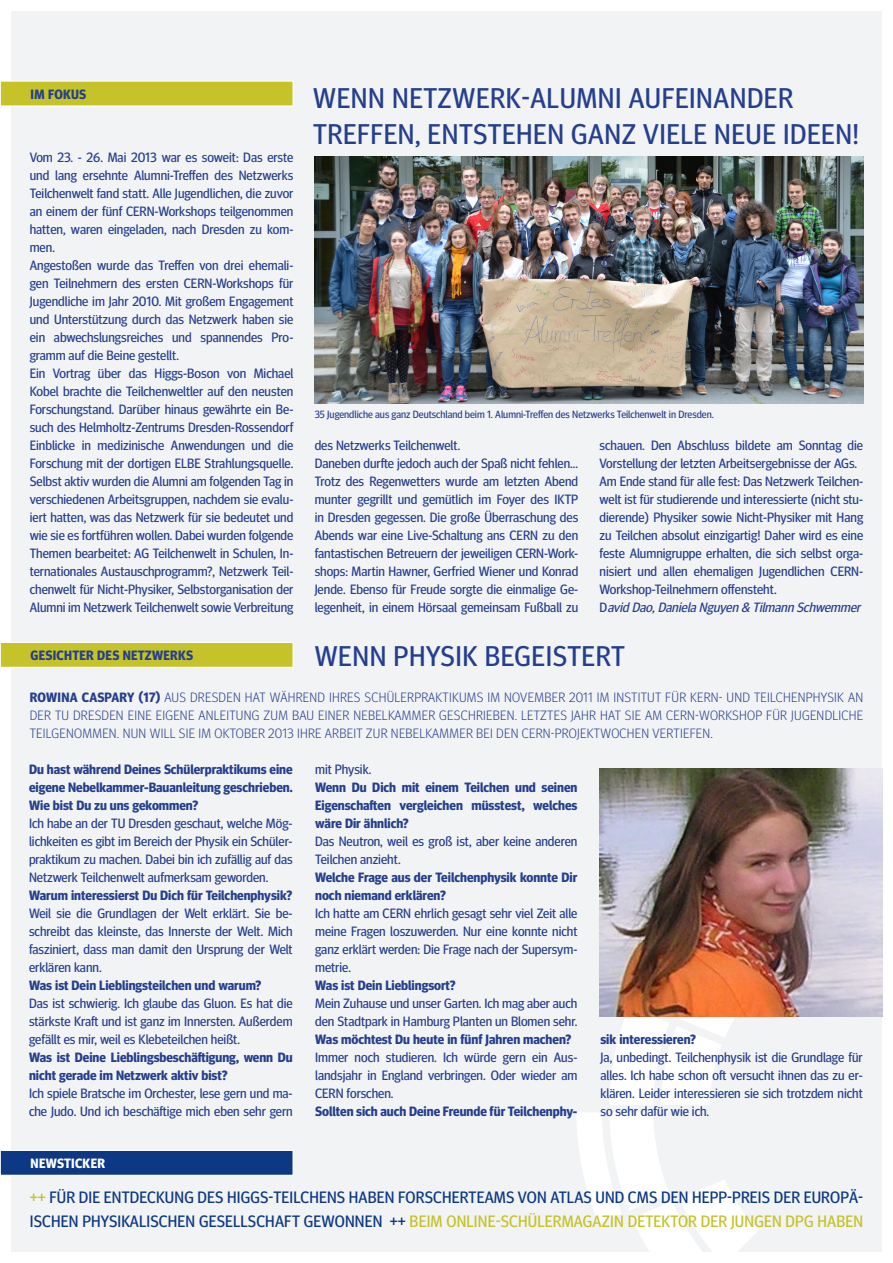
<style>
.page{position:relative;width:893px;height:1263px;background:#fff}
.page>*{position:absolute;margin:0;border:0;box-sizing:border-box;transform-origin:0 0}
.t1{font:28.5px "Meta Head OT";letter-spacing:.02em;color:#253f8e}
.t2{font:16.5px/24px "Meta Head OT";letter-spacing:.01em;color:#0d3884}
.t3{font:13.5px/18px "Meta Head OT";color:#253f8e;text-align:justify}
.t4{font:700 13.5px/18px "Meta Head OT";color:#253f8e;text-align:justify}
.t5{font:300 13.5px/18px "Meta Head OT";letter-spacing:.02em;color:#253f8e;text-align:justify}
.t6{font:italic 13.5px "Meta Head OT";color:#253f8e}
.t7{font:700 13.5px "Meta Head OT";letter-spacing:.02em;color:#253f8e}
.t8{font:700 13.5px "Meta Head OT";letter-spacing:.02em;color:#fff}
.t9{font:10.5px "Meta Head OT";color:#253f8e}
.s1{font-style:normal}
.s2{font-weight:700}
.s3{color:#c5c329}
</style>
<div class="page">
<div style="left:11px;top:11px;width:871px;height:1240px;background:#f2f3f4"></div>
<svg style="left:609px;top:1016px;width:273px;height:88px"></svg>
<svg style="left:576px;top:1113px;width:183px;height:139px"></svg>
<div style="left:0;top:81px;width:293px;height:25px;background:#c5c329"></div>
<div style="left:0;top:1150px;width:293px;height:25px;background:#0d3884"></div>
<div style="left:0;top:1150px;width:293px;height:25px;border:1px solid #fff"></div>
<div style="left:0;top:642px;width:293px;height:25px;background:#c5c329"></div>
<div style="left:0;top:642px;width:293px;height:26px;border:1px solid #fff"></div>
<img style="left:315px;top:156px;width:548px;height:247px">
<img style="left:600px;top:769px;width:282px;height:247px">
<p class="t4" style="left:31px;top:85px;width:57px">IM FOKUS</p>
<p class="t3" style="left:30px;top:148px;width:265px">Vom 23. - 26. Mai 2013 war es soweit: Das erste und lang ersehnte Alumni-Treffen des Netzwerks Teilchenwelt fand statt. Alle Jugendlichen, die zuvor an einem der fünf CERN-Workshops teilgenommen hatten, waren eingeladen, nach Dresden zu kom&shy;men.</p>
<p class="t3" style="left:30px;top:256px;width:265px">Angestoßen wurde das Treffen von drei ehemali&shy;gen Teilnehmern des ersten CERN-Workshops für Jugendliche im Jahr 2010. Mit großem Engagement und Unterstützung durch das Netzwerk haben sie ein abwechslungsreiches und spannendes Pro&shy;gramm auf die Beine gestellt.</p>
<p class="t3" style="left:30px;top:364px;width:265px">Ein Vortrag über das Higgs-Boson von Michael Kobel brachte die Teilchenweltler auf den neusten Forschungstand. Darüber hinaus gewährte ein Be&shy;such des Helmholtz-Zentrums Dresden-Rossendorf Einblicke in medizinische Anwendungen und die Forschung mit der dortigen ELBE Strahlungsquelle.<br>Selbst aktiv wurden die Alumni am folgenden Tag in verschiedenen Arbeitsgruppen, nachdem sie evalu&shy;iert hatten, was das Netzwerk für sie bedeutet und wie sie es fortführen wollen. Dabei wurden folgende Themen bearbeitet: AG Teilchenwelt in Schulen, In&shy;ternationales Austauschprogramm?, Netzwerk Teil&shy;chenwelt für Nicht-Physiker, Selbstorganisation der Alumni im Netzwerk Teilchenwelt sowie Verbreitung</p>
<p class="t1" style="left:313px;top:81px;width:481px">WENN NETZWERK-ALUMNI AUFEINANDER</p>
<p class="t1" style="left:313px;top:117px;width:548px">TREFFEN, ENTSTEHEN GANZ VIELE NEUE IDEEN!</p>
<p class="t9" style="left:315px;top:409px;width:401px">35 Jugendliche aus ganz Deutschland beim 1. Alumni-Treffen des Netzwerks Teilchenwelt in Dresden.</p>
<p class="t3" style="left:315px;top:436px;width:147px">des Netzwerks Teilchenwelt.</p>
<p class="t3" style="left:315px;top:454px;width:265px">Daneben durfte jedoch auch der Spaß nicht fehlen...<br>Trotz des Regenwetters wurde am letzten Abend munter gegrillt und gemütlich im Foyer des IKTP in Dresden gegessen. Die große Überraschung des Abends war eine Live-Schaltung ans CERN zu den fantastischen Betreuern der jeweiligen CERN-Work&shy;shops: Martin Hawner, Gerfried Wiener und Konrad Jende. Ebenso für Freude sorgte die einmalige Ge&shy;legenheit, in einem Hörsaal gemeinsam Fußball zu</p>
<p class="t3" style="left:600px;top:436px;width:265px">schauen. Den Abschluss bildete am Sonntag die<br>Vorstellung der letzten Arbeitsergebnisse der AGs.</p>
<p class="t3" style="left:600px;top:472px;width:265px">Am Ende stand für alle fest: Das Netzwerk Teilchen&shy;welt ist für studierende und interessierte (nicht stu&shy;dierende) Physiker sowie Nicht-Physiker mit Hang zu Teilchen absolut einzigartig! Daher wird es eine feste Alumnigruppe erhalten, die sich selbst orga&shy;nisiert und allen ehemaligen Jugendlichen CERN-Workshop-Teilnehmern offensteht.</p>
<p class="t6" style="left:600px;top:599px;width:266px"><span class="s1">D</span> avid Dao,Daniela Nguyen &amp; Tilmann Schwemmer</p>
<p class="t7" style="left:31px;top:648px;width:164px">GESICHTER DES NETZWERKS</p>
<p class="t1" style="left:315px;top:639px;width:311px">WENN PHYSIK BEGEISTERT</p>
<p class="t5" style="left:30px;top:688px;width:835px"><span class="s2">ROWINA CASPARY (17)</span> AUS DRESDEN HAT WÄHREND IHRES SCHÜLERPRAKTIKUMS IM NOVEMBER 2011 IM INSTITUT FÜR KERN- UND TEILCHENPHYSIK AN DER TU DRESDEN EINE EIGENE ANLEITUNG ZUM BAU EINER NEBELKAMMER GESCHRIEBEN. LETZTES JAHR HAT SIE AM CERN-WORKSHOP FÜR JUGENDLICHE TEILGENOMMEN. NUN WILL SIE IM OKTOBER 2013 IHRE ARBEIT ZUR NEBELKAMMER BEI DEN CERN-PROJEKTWOCHEN VERTIEFEN.</p>
<p class="t4" style="left:29px;top:760px;width:265px">Du hast während Deines Schülerpraktikums eine eigene Nebelkammer-Bauanleitung geschrieben.<br>Wie bist Du zu uns gekommen?</p>
<p class="t3" style="left:29px;top:814px;width:265px">Ich habe an der TU Dresden geschaut, welche Mög&shy;lichkeiten es gibt im Bereich der Physik ein Schüler&shy;praktikum zu machen. Dabei bin ich zufällig auf das Netzwerk Teilchenwelt aufmerksam geworden.</p>
<p class="t4" style="left:29px;top:886px;width:264px">Warum interessierst Du Dich für Teilchenphysik?</p>
<p class="t3" style="left:29px;top:904px;width:265px">Weil sie die Grundlagen der Welt erklärt. Sie be&shy;schreibt das kleinste, das Innerste der Welt. Mich fasziniert, dass man damit den Ursprung der Welt erklären kann.</p>
<p class="t4" style="left:29px;top:976px;width:234px">Was ist Dein Lieblingsteilchen und warum?</p>
<p class="t3" style="left:29px;top:994px;width:265px">Das ist schwierig. Ich glaube das Gluon. Es hat die stärkste Kraft und ist ganz im Innersten. Außerdem gefällt es mir, weil es Klebeteilchen heißt.</p>
<p class="t4" style="left:29px;top:1048px;width:265px">Was ist Deine Lieblingsbeschäftigung, wenn Du nicht gerade im Netzwerk aktiv bist?</p>
<p class="t3" style="left:29px;top:1084px;width:265px">Ich spiele Bratsche im Orchester, lese gern und ma&shy;che Judo. Und ich beschäftige mich eben sehr gern</p>
<p class="t8" style="left:31px;top:1155px;width:76px">NEWSTICKER</p>
<p class="t3" style="left:315px;top:760px;width:58px">mit Physik.</p>
<p class="t4" style="left:315px;top:778px;width:264px">Wenn Du Dich mit einem Teilchen und seinen Eigenschaften vergleichen müsstest, welches wäre Dir ähnlich?</p>
<p class="t3" style="left:315px;top:832px;width:264px">Das Neutron, weil es groß ist, aber keine anderen<br>Teilchen anzieht.</p>
<p class="t4" style="left:315px;top:868px;width:264px">Welche Frage aus der Teilchenphysik konnte Dir noch niemand erklären?</p>
<p class="t3" style="left:315px;top:904px;width:264px">Ich hatte am CERN ehrlich gesagt sehr viel Zeit alle meine Fragen loszuwerden. Nur eine konnte nicht ganz erklärt werden: Die Frage nach der Supersym&shy;metrie.</p>
<p class="t4" style="left:315px;top:976px;width:142px">Was ist Dein Lieblingsort?</p>
<p class="t3" style="left:315px;top:994px;width:264px">Mein Zuhause und unser Garten. Ich mag aber auch den Stadtpark in Hamburg Planten un Blomen sehr.</p>
<p class="t4" style="left:315px;top:1030px;width:258px">Was möchtest Du heute in fünf Jahren machen?</p>
<p class="t3" style="left:315px;top:1048px;width:264px">Immer noch studieren. Ich würde gern ein Aus&shy;landsjahr in England verbringen. Oder wieder am CERN forschen.</p>
<p class="t4" style="left:315px;top:1102px;width:264px">Sollten sich auch Deine Freunde für Teilchenphy-</p>
<p class="t4" style="left:600px;top:1030px;width:97px">sik interessieren?</p>
<p class="t3" style="left:600px;top:1048px;width:264px">Ja, unbedingt. Teilchenphysik ist die Grundlage für alles. Ich habe schon oft versucht ihnen das zu er&shy;klären. Leider interessieren sie sich trotzdem nicht so sehr dafür wie ich.</p>
<p class="t2" style="left:30px;top:1185px;width:835px"><span class="s3">++</span> FÜR DIE ENTDECKUNG DES HIGGS-TEILCHENS HABEN FORSCHERTEAMS VON ATLAS UND CMS DEN HEPP-PREIS DER EUROPÄ-<br>ISCHEN PHYSIKALISCHEN GESELLSCHAFT GEWONNEN ++ <span class="s3">BEIM ONLINE-SCHÜLERMAGAZIN DETEKTOR DER JUNGEN DPG HABEN</span></p>
</div>
